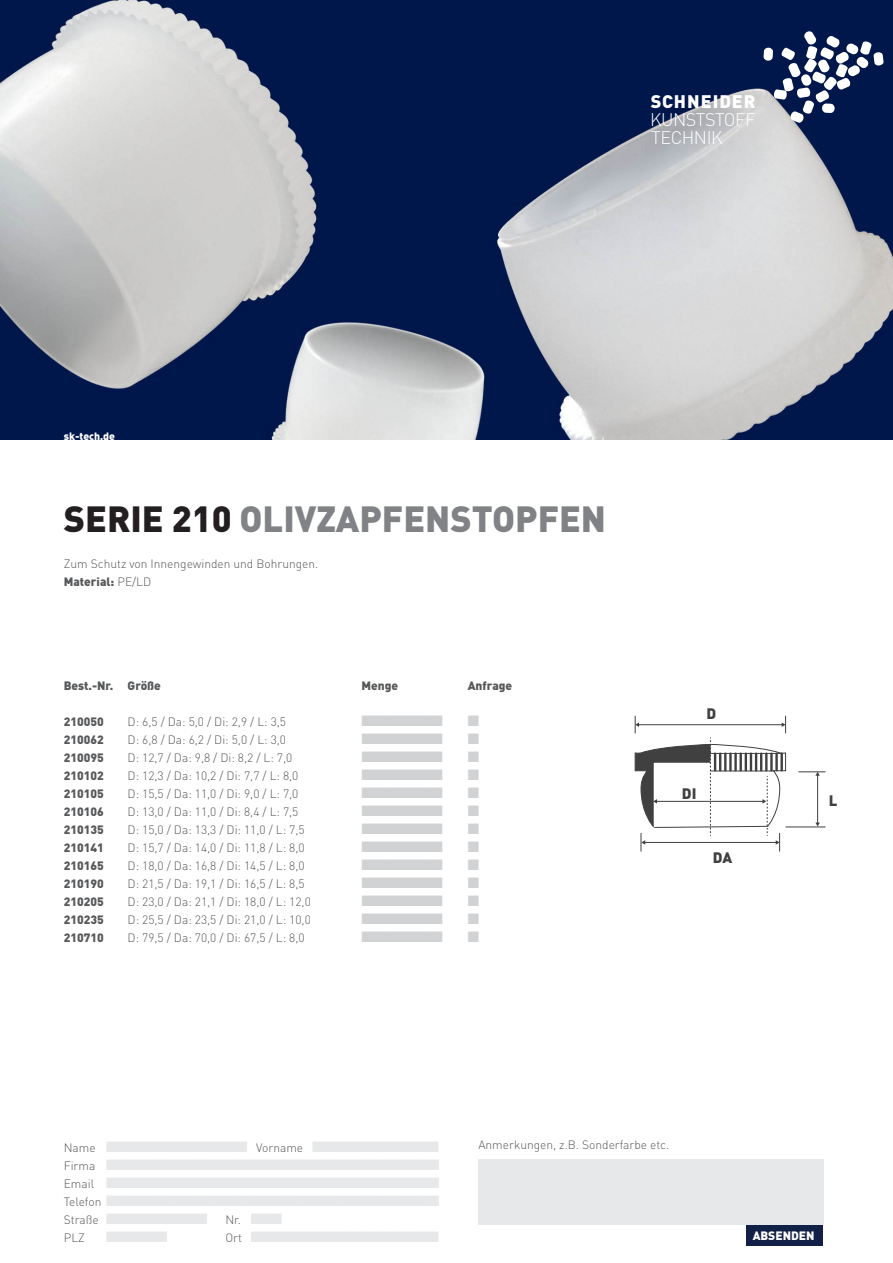
<style>
.page{position:relative;width:893px;height:1263px;background:#fff}
.page>*{position:absolute;margin:0;border:0;box-sizing:border-box;transform-origin:0 0}
.t1{font:36px "DIN Black Alternate";color:#808285}
.t2{font:300 18px/17.7px "DIN";letter-spacing:-.025em;color:#fff}
.t3{font:900 18px "DIN";letter-spacing:.055em;color:#fff}
.t4{font:15px "Zapf Dingbats ITC";color:#d1d2d4}
.t5{font:15px "Zapf Dingbats ITC";color:#e7e8e9}
.t6{font:900 15px "DIN";color:#404040}
.t7{font:300 12px/18px "DIN";color:#57585a}
.t8{font:900 12px "DIN";color:#57585a}
.t9{font:900 12px "DIN";color:#fff}
.t10{font:900 10.5px "DIN";color:#fff}
.s1{font-family:"DIN";font-weight:900;color:#231f20}
.s2{font-weight:900}
.s3{color:#e7e8e9}
</style>
<div class="page">
<img style="left:0;top:0;width:893px;height:440px">
<svg style="left:763px;top:31px;width:121px;height:92px"></svg>
<div style="left:746px;top:1223px;width:77px;height:22px;background:#121f46"></div>
<div style="left:478px;top:1159px;width:345px;height:65px;background:#e7e8e9"></div>
<hr style="left:817px;top:775px;width:1px;height:48px;background:#404040">
<svg style="left:815px;top:822px;width:5px;height:4px"></svg>
<hr style="left:786px;top:827px;width:39px;height:1px;background:#404040">
<svg style="left:798px;top:771px;width:27px;height:5px"></svg>
<svg style="left:635px;top:716px;width:151px;height:135px"></svg>
<h2 class="t3" style="left:651px;top:91px;width:106px">SCHNEIDER</h2>
<h2 class="t2" style="left:650px;top:111px;width:107px">KUNSTSTOFF<br>TECHNIK</h2>
<p class="t10" style="left:64px;top:430px;width:53px">sk-tech.de</p>
<h1 class="t1" style="left:64px;top:499px;width:544px"><span class="s1">SERIE 210</span> OLIVZAPFENSTOPFEN</h1>
<p class="t7" style="left:64px;top:554px;width:256px">Zum Schutz von Innengewinden und Bohrungen.<br><span class="s2">Material:</span> PE/LD</p>
<p class="t8" style="left:64px;top:679px;width:99px">Best.-Nr. Größe</p>
<p class="t8" style="left:361px;top:679px;width:38px">Menge</p>
<p class="t8" style="left:468px;top:679px;width:46px">Anfrage</p>
<p class="t8" style="left:64px;top:715px;width:41px">210050</p>
<p class="t7" style="left:128px;top:713px;width:160px">D: 6,5 / Da: 5,0 / Di: 2,9 / L: 3,5</p>
<p class="t4" style="left:361px;top:712px;width:83px">■■■■■■■■</p>
<p class="t4" style="left:468px;top:712px;width:13px">■</p>
<p class="t8" style="left:64px;top:733px;width:41px">210062</p>
<p class="t7" style="left:128px;top:731px;width:160px">D: 6,8 / Da: 6,2 / Di: 5,0 / L: 3,0</p>
<p class="t4" style="left:361px;top:730px;width:83px">■■■■■■■■</p>
<p class="t4" style="left:468px;top:730px;width:13px">■</p>
<p class="t8" style="left:64px;top:751px;width:41px">210095</p>
<p class="t7" style="left:128px;top:749px;width:166px">D: 12,7 / Da: 9,8 / Di: 8,2 / L: 7,0</p>
<p class="t4" style="left:361px;top:748px;width:83px">■■■■■■■■</p>
<p class="t4" style="left:468px;top:748px;width:13px">■</p>
<p class="t8" style="left:64px;top:769px;width:41px">210102</p>
<p class="t7" style="left:128px;top:767px;width:172px">D: 12,3 / Da: 10,2 / Di: 7,7 / L: 8,0</p>
<p class="t4" style="left:361px;top:766px;width:83px">■■■■■■■■</p>
<p class="t4" style="left:468px;top:766px;width:13px">■</p>
<p class="t8" style="left:64px;top:787px;width:41px">210105</p>
<p class="t7" style="left:128px;top:785px;width:172px">D: 15,5 / Da: 11,0 / Di: 9,0 / L: 7,0</p>
<p class="t4" style="left:361px;top:784px;width:83px">■■■■■■■■</p>
<p class="t4" style="left:468px;top:784px;width:13px">■</p>
<p class="t8" style="left:64px;top:805px;width:41px">210106</p>
<p class="t7" style="left:128px;top:803px;width:172px">D: 13,0 / Da: 11,0 / Di: 8,4 / L: 7,5</p>
<p class="t4" style="left:361px;top:802px;width:83px">■■■■■■■■</p>
<p class="t4" style="left:468px;top:802px;width:13px">■</p>
<p class="t8" style="left:64px;top:823px;width:41px">210135</p>
<p class="t7" style="left:128px;top:821px;width:179px">D: 15,0 / Da: 13,3 / Di: 11,0 / L: 7,5</p>
<p class="t4" style="left:361px;top:820px;width:83px">■■■■■■■■</p>
<p class="t4" style="left:468px;top:820px;width:13px">■</p>
<p class="t8" style="left:64px;top:841px;width:41px">210141</p>
<p class="t7" style="left:128px;top:839px;width:179px">D: 15,7 / Da: 14,0 / Di: 11,8 / L: 8,0</p>
<p class="t4" style="left:361px;top:838px;width:83px">■■■■■■■■</p>
<p class="t4" style="left:468px;top:838px;width:13px">■</p>
<p class="t8" style="left:64px;top:859px;width:41px">210165</p>
<p class="t7" style="left:128px;top:857px;width:179px">D: 18,0 / Da: 16,8 / Di: 14,5 / L: 8,0</p>
<p class="t4" style="left:361px;top:856px;width:83px">■■■■■■■■</p>
<p class="t4" style="left:468px;top:856px;width:13px">■</p>
<p class="t8" style="left:64px;top:877px;width:41px">210190</p>
<p class="t7" style="left:128px;top:875px;width:179px">D: 21,5 / Da: 19,1 / Di: 16,5 / L: 8,5</p>
<p class="t4" style="left:361px;top:874px;width:83px">■■■■■■■■</p>
<p class="t4" style="left:468px;top:874px;width:13px">■</p>
<p class="t8" style="left:64px;top:895px;width:41px">210205</p>
<p class="t7" style="left:128px;top:893px;width:185px">D: 23,0 / Da: 21,1 / Di: 18,0 / L: 12,0</p>
<p class="t4" style="left:361px;top:892px;width:83px">■■■■■■■■</p>
<p class="t4" style="left:468px;top:892px;width:13px">■</p>
<p class="t8" style="left:64px;top:913px;width:41px">210235</p>
<p class="t7" style="left:128px;top:911px;width:185px">D: 25,5 / Da: 23,5 / Di: 21,0 / L: 10,0</p>
<p class="t4" style="left:361px;top:910px;width:83px">■■■■■■■■</p>
<p class="t4" style="left:468px;top:910px;width:13px">■</p>
<p class="t8" style="left:64px;top:931px;width:41px">210710</p>
<p class="t7" style="left:128px;top:929px;width:179px">D: 79,5 / Da: 70,0 / Di: 67,5 / L: 8,0</p>
<p class="t4" style="left:361px;top:928px;width:83px">■■■■■■■■</p>
<p class="t4" style="left:468px;top:928px;width:13px">■</p>
<p class="t6" style="left:706px;top:705px;width:11px">D</p>
<p class="t6" style="left:682px;top:785px;width:16px">DI</p>
<p class="t6" style="left:713px;top:849px;width:21px">DA</p>
<p class="t6" style="left:829px;top:792px;width:10px">L</p>
<p class="t7" style="left:64px;top:1138px;width:377px">Name <span class="s3">■■■■■■■■■■■■■■</span> Vorname <span class="s3">■■■■■■■■■■■■■ </span>Firma <span class="s3">■■■■■■■■■■■■■■■■■■■■■■■■■■■■■■■■■■ </span>Email <span class="s3">■■■■■■■■■■■■■■■■■■■■■■■■■■■■■■■■■■ </span>Telefon <span class="s3">■■■■■■■■■■■■■■■■■■■■■■■■■■■■■■■■■■ </span>Straße <span class="s3">■■■■■■■■■■</span> Nr. <span class="s3">■■■<br></span>PLZ</p>
<p class="t5" style="left:106px;top:1228px;width:63px">■■■■■■</p>
<p class="t7" style="left:225px;top:1228px;width:215px">Ort <span class="s3">■■■■■■■■■■■■■■■■■■■</span></p>
<p class="t7" style="left:478px;top:1136px;width:192px">Anmerkungen, z.B. Sonderfarbe etc.</p>
<p class="t9" style="left:753px;top:1228px;width:63px">ABSENDEN</p>
</div>
